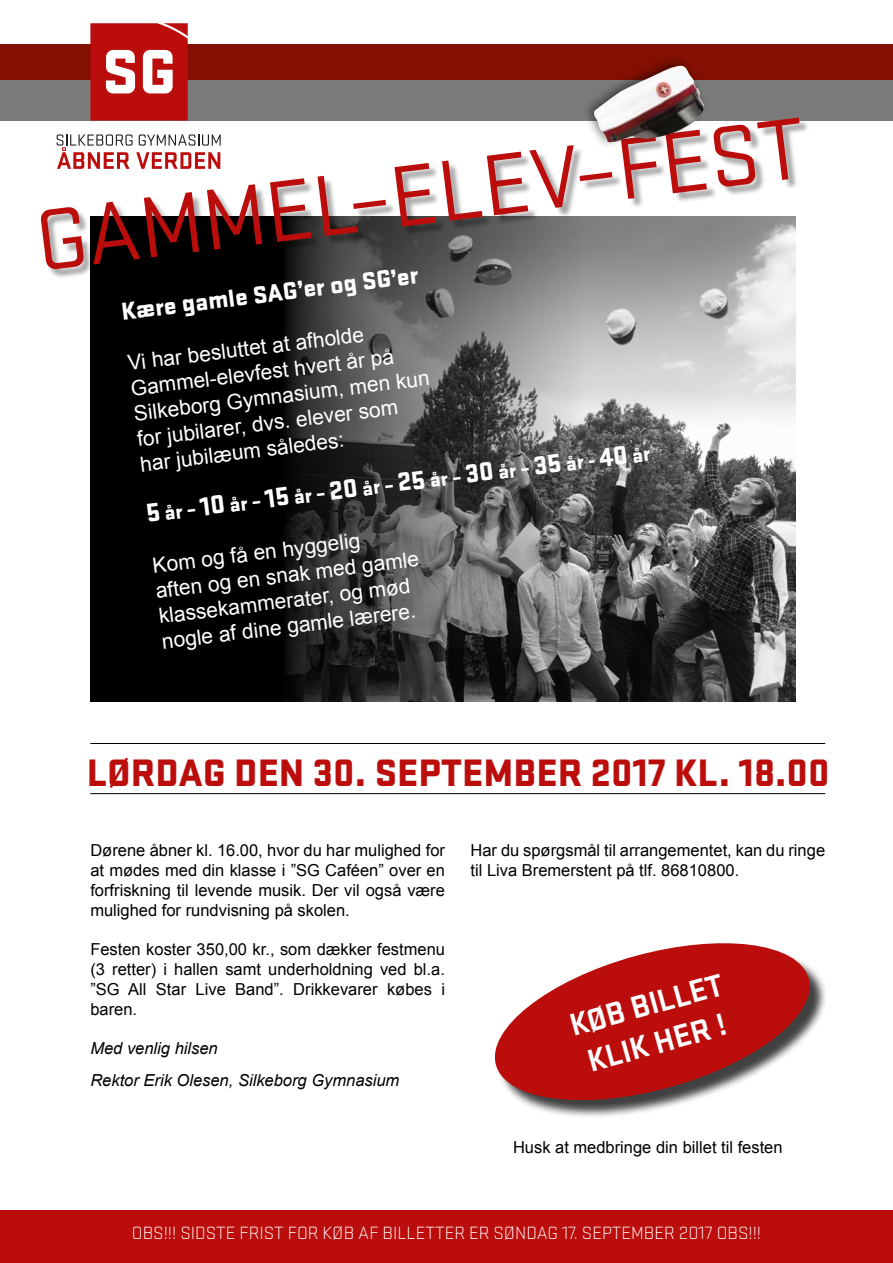
<style>
.page{position:relative;width:893px;height:1263px;background:#fff}
.page>*{position:absolute;margin:0;border:0;box-sizing:border-box;transform-origin:0 0}
.t1{font:90px "Stratum 2";color:#bb0e0c}
.t2{font:900 39.75px "Stratum 2";color:#bb0e0c}
.t3{font:700 32.55px/39px "Stratum 2";color:#fff}
.t4{font:900 25.5px "Stratum 2";color:#fff}
.t5{font:21px/25.5px "Arial";color:#fff}
.t6{font:900 21px "Stratum 2";color:#fff}
.t7{font:300 18.45px "Stratum 2";color:#fff}
.t8{font:16.5px/19.8px "Arial";color:#000;text-align:justify}
.t9{font:italic 16.5px/31.8px "Arial";color:#000}
.s1{font-size:27px}
</style>
<div class="page">
<svg style="left:90px;top:280px;width:705px;height:422px;background:#4a4a4a"></svg>
<div style="left:0;top:45px;width:893px;height:35px;background:#831000"></div>
<div style="left:0;top:80px;width:893px;height:41px;background:#7c7b7b"></div>
<svg style="left:90px;top:23px;width:98px;height:96px;background:#c8403e"></svg>
<hr style="left:90px;top:743px;width:735px;height:1px;background:#000">
<hr style="left:90px;top:793px;width:735px;height:1px;background:#000">
<div style="left:43px;top:119px;width:767px;height:161px;background:#000;opacity:.35"></div>
<div style="left:497px;top:945px;width:331px;height:174px;background:#000;opacity:.75"></div>
<svg style="left:494px;top:943px;width:325px;height:168px;fill:#bb0e0c"></svg>
<div style="left:581px;top:55px;width:128px;height:94px;background:#000;opacity:.45"></div>
<img style="left:593px;top:66px;width:113px;height:76px">
<div style="left:0;top:1210px;width:893px;height:53px;background:#bb0e0c"></div>
<h1 class="t1" style="left:30px;top:191px;width:776px;rotate:-7deg">GAMMEL–ELEV–FEST</h1>
<h3 class="t4" style="left:120px;top:297px;width:300px;rotate:-7deg">Kære gamle SAG’er og SG’er</h3>
<p class="t5" style="left:126px;top:351px;width:299px;rotate:-7deg">Vi har besluttet at afholde<br>Gammel-elevfest hvert år på<br>Silkeborg Gymnasium, men kun for jubilarer, dvs. elever som har jubilæum således:</p>
<p class="t6" style="left:145px;top:503px;width:509px;rotate:-7deg"><span class="s1">5</span> år – <span class="s1">10</span> år – <span class="s1">15</span> år – <span class="s1">20</span> år – <span class="s1">25</span> år – <span class="s1">30</span> år – <span class="s1">35</span> år - <span class="s1">40</span> år</p>
<p class="t5" style="left:151px;top:553px;width:266px;rotate:-7deg">Kom og få en hyggelig<br>aften og en snak med gamle klassekammerater, og mød nogle af dine gamle lærere.</p>
<h2 class="t2" style="left:87px;top:750px;width:744px">LØRDAG DEN 30. SEPTEMBER 2017 KL. 18.00</h2>
<p class="t8" style="left:90px;top:841px;width:356px">Dørene åbner kl. 16.00, hvor du har mulighed for at mødes med din klasse i ”SG Caféen” over en forfriskning til levende musik. Der vil også være mulighed for rundvisning på skolen.</p>
<p class="t8" style="left:90px;top:940px;width:356px">Festen koster 350,00 kr., som dækker festmenu (3 retter) i hallen samt underholdning ved bl.a. ”SG All Star Live Band”. Drikkevarer købes i baren.</p>
<p class="t9" style="left:90px;top:1033px;width:310px">Med venlig hilsen<br>Rektor Erik Olesen, Silkeborg Gymnasium</p>
<p class="t8" style="left:470px;top:841px;width:356px">Har du spørgsmål til arrangementet, kan du ringe til Liva Bremerstent på tlf. 86810800.</p>
<h3 class="t3" style="left:565px;top:1008px;width:160px;rotate:-16deg">KØB BILLET<br>KLIK HER !</h3>
<p class="t8" style="left:513px;top:1138px;width:271px">Husk at medbringe din billet til festen</p>
<p class="t7" style="left:132px;top:1223px;width:631px">OBS!!! SIDSTE FRIST FOR KØB AF BILLETTER ER SØNDAG 17. SEPTEMBER 2017 OBS!!!</p>
</div>
